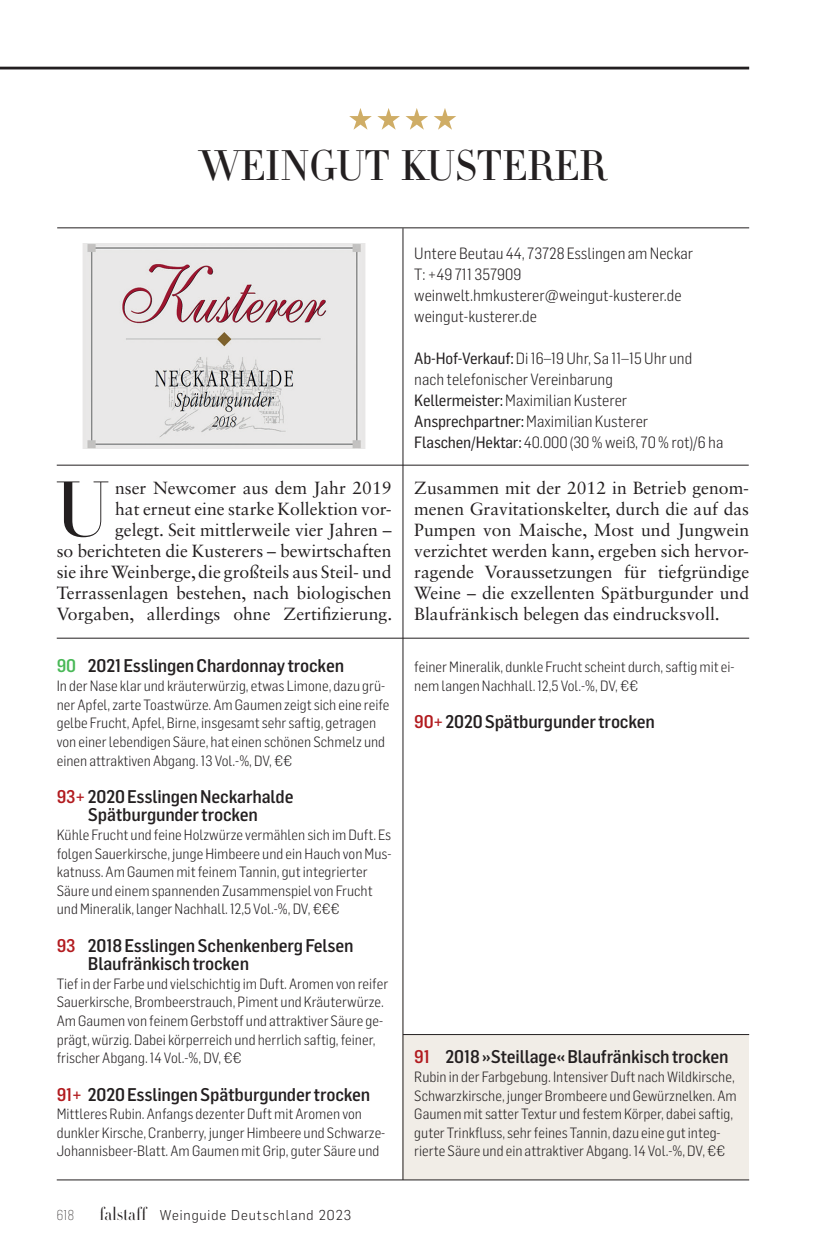
<style>
.page{position:relative;width:840px;height:1248px;background:#fff}
.page>*{position:absolute;margin:0;border:0;box-sizing:border-box;transform-origin:0 0}
.t1{font:300 76.8px "HTF Didot L24";color:#231f20}
.t2{font:300 42px "HTF Didot L11";letter-spacing:-.01em;color:#231f20}
.t3{font:500 18px/18.6px "Flama Semicondensed";letter-spacing:-.01em;color:#231f20;text-align:center}
.t4{font:17.6px/21px "Sabon LT Std";color:#231f20;text-align:right}
.t5{font:300 16px/21px "Flama Semicondensed";color:#231f20}
.t6{font:300 14.6px/18.6px "Flama Semicondensed";color:#231f20}
.t7{font:300 14px "Flama";letter-spacing:.07em;color:#231f20}
.t8{font:200 14px "Flama Semicondensed";color:#231f20}
.s1{font-family:"Flama Semicondensed Basic";font-weight:400}
.s2{color:#49b857}
.s3{color:#b21b1f}
.s4{font-family:"HTF Didot L96";font-size:18px}
</style>
<div class="page">
<div style="left:402px;top:960px;width:346px;height:219px;background:#f1ede7"></div>
<img style="left:82px;top:244px;width:284px;height:204px">
<div style="left:403px;top:948px;width:345px;height:86px;background:#fff"></div>
<hr style="left:403px;top:1034px;width:345px;height:1px;background:#231f20">
<hr style="left:57px;top:227px;width:691px;height:1px;background:#231f20">
<hr style="left:57px;top:464px;width:691px;height:1px;background:#231f20">
<hr style="left:57px;top:637px;width:691px;height:1px;background:#231f20">
<hr style="left:402px;top:228px;width:1px;height:951px;background:#231f20">
<hr style="left:57px;top:1179px;width:691px;height:1px;background:#231f20">
<hr style="left:0;top:67px;width:748px;height:2px;background:#231f20">
<h2 class="t2" style="left:199px;top:135px;width:408px">WEINGUT KUSTERER</h2>
<p class="t5" style="left:414px;top:242px;width:280px">Untere Beutau 44, 73728 Esslingen am Neckar<br>T: +49 711 357909 weinwelt.hmkusterer@weingut-kusterer.de weingut-kusterer.de</p>
<p class="t5" style="left:414px;top:347px;width:310px"><span class="s1">Ab-Hof-Verkauf:</span> Di 16–19 Uhr, Sa 11–15 Uhr und nach telefonischer Vereinbarung<br><span class="s1">Kellermeister:</span> Maximilian Kusterer <span class="s1">Ansprechpartner:</span> Maximilian Kusterer <span class="s1">Flaschen/Hektar:</span> 40.000 (30 % weiß, 70 % rot)/6 ha</p>
<p class="t4" style="left:57px;top:477px;width:337px">nser Newcomer aus dem Jahr 2019<br>hat erneut eine starke Kollektion vor-<br>gelegt. Seit mittlerweile vier Jahren –<br>so berichteten die Kusterers – bewirtschaften sie ihre Weinberge, die großteils aus Steil- und Terrassenlagen bestehen, nach biologischen Vorgaben, allerdings ohne Zertifizierung.</p>
<p class="t4" style="left:414px;top:477px;width:336px;text-align:justify">Zusammen mit der 2012 in Betrieb genom&shy;menen Gravitationskelter, durch die auf das Pumpen von Maische, Most und Jungwein verzichtet werden kann, ergeben sich hervor&shy;ragende Voraussetzungen für tiefgründige Weine – die exzellenten Spätburgunder und Blaufränkisch belegen das eindrucksvoll.</p>
<h1 class="t1" style="left:55px;top:454px;width:56px">U</h1>
<p class="t3" style="left:57px;top:656px;width:289px"><span class="s2">90</span> 2021 Esslingen Chardonnay trocken</p>
<p class="t6" style="left:57px;top:676px;width:334px">In der Nase klar und kräuterwürzig, etwas Limone, dazu grü&shy;ner Apfel, zarte Toastwürze. Am Gaumen zeigt sich eine reife gelbe Frucht, Apfel, Birne, insgesamt sehr saftig, getragen von einer lebendigen Säure, hat einen schönen Schmelz und einen attraktiven Abgang. 13 Vol.-%, DV, €€</p>
<p class="t3" style="left:57px;top:786px;width:238px"><span class="s3">93+</span> 2020 Esslingen Neckarhalde<br>Spätburgunder trocken</p>
<p class="t6" style="left:57px;top:824px;width:336px">Kühle Frucht und feine Holzwürze vermählen sich im Duft. Es folgen Sauerkirsche, junge Himbeere und ein Hauch von Mus&shy;katnuss. Am Gaumen mit feinem Tannin, gut integrierter Säure und einem spannenden Zusammenspiel von Frucht und Mineralik, langer Nachhall. 12,5 Vol.-%, DV, €€€</p>
<p class="t3" style="left:88px;top:935px;width:267px;text-align:left;text-indent:-31px"><span class="s3">93</span> 2018 Esslingen Schenkenberg Felsen<br>Blaufränkisch trocken</p>
<p class="t6" style="left:57px;top:973px;width:333px">Tief in der Farbe und vielschichtig im Duft. Aromen von reifer Sauerkirsche, Brombeerstrauch, Piment und Kräuterwürze.<br>Am Gaumen von feinem Gerbstoff und attraktiver Säure ge&shy;prägt, würzig. Dabei körperreich und herrlich saftig, feiner, frischer Abgang. 14 Vol.-%, DV, €€</p>
<p class="t3" style="left:57px;top:1083px;width:315px"><span class="s3">91+</span> 2020 Esslingen Spätburgunder trocken</p>
<p class="t6" style="left:57px;top:1103px;width:330px">Mittleres Rubin. Anfangs dezenter Duft mit Aromen von dunkler Kirsche, Cranberry, junger Himbeere und Schwarze-<br>Johannisbeer-Blatt. Am Gaumen mit Grip, guter Säure und</p>
<p class="t8" style="left:57px;top:1205px;width:19px">618</p>
<p class="t7" style="left:99px;top:1204px;width:253px"><span class="s4">falstaff</span> Weinguide Deutschland 2023</p>
<p class="t6" style="left:414px;top:657px;width:321px">feiner Mineralik, dunkle Frucht scheint durch, saftig mit ei&shy;nem langen Nachhall. 12,5 Vol.-%, DV, €€</p>
<p class="t3" style="left:414px;top:711px;width:242px"><span class="s3">90+</span>2020 Spätburgunder trocken</p>
<p class="t3" style="left:414px;top:1046px;width:315px"><span class="s3">91</span> 2018 »Steillage« Blaufränkisch trocken</p>
<p class="t6" style="left:414px;top:1066px;width:324px">Rubin in der Farbgebung. Intensiver Duft nach Wildkirsche, Schwarzkirsche, junger Brombeere und Gewürznelken. Am Gaumen mit satter Textur und festem Körper, dabei saftig, guter Trinkfluss, sehr feines Tannin, dazu eine gut integ&shy;rierte Säure und ein attraktiver Abgang. 14 Vol.-%, DV, €€</p>
</div>
